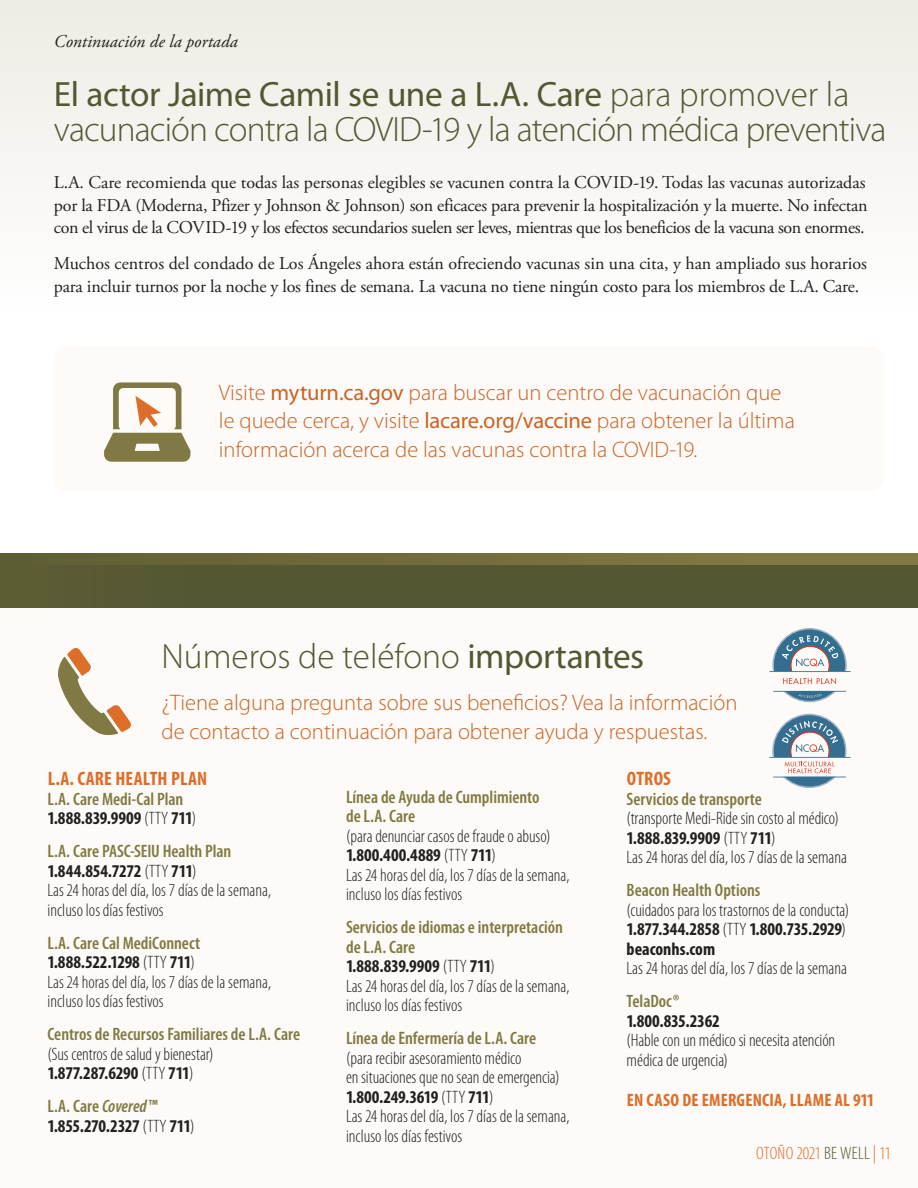
<style>
.page{position:relative;width:918px;height:1188px;background:#fff}
.page>*{position:absolute;margin:0;border:0;box-sizing:border-box;transform-origin:0 0}
.t1{font:300 35.25px/35.2px "Myriad Pro";letter-spacing:-.025em;color:#555733}
.t2{font:300 35.25px "Myriad Pro";color:#555733}
.t3{font:300 22.5px/28.5px "Myriad Pro";color:#c96426}
.t4{font:700 condensed 19.5px "Myriad Pro";letter-spacing:.01em;color:#dd6e2a}
.t5{font:300 condensed 18px/19.5px "Myriad Pro";color:#231f20}
.t6{font:18px/22.5px "Adobe Garamond Pro";letter-spacing:-.015em;color:#231f20;text-align:justify}
.t7{font:600 condensed 18px/19.5px "Myriad Pro";color:#807943}
.t8{font:700 condensed 18px/19.5px "Myriad Pro";letter-spacing:-.025em;color:#231f20}
.t9{font:700 condensed 18px "Myriad Pro";letter-spacing:.01em;color:#dd6e2a}
.t10{font:italic 18px "Adobe Garamond Pro";color:#231f20}
.t11{font:300 condensed 18px "Myriad Pro";letter-spacing:.015em;color:#dd6e2a}
.s1{font-weight:400}
.s2{font-weight:700;color:#231f20}
.s3{font-weight:300;color:#231f20}
.s4{font-weight:600;color:#807943}
.s5{font-weight:700}
.s6{font-weight:600;font-style:italic;color:#807943}
.s7{font-weight:300}
.s8{color:#555733}
</style>
<div class="page">
<div style="left:0;top:0;width:918px;height:310px;background:linear-gradient(to right,#f6f5f1,#f6f5f1)"></div>
<div style="left:54px;top:346px;width:830px;height:145px;background:#fdfaf7;border-radius:14px"></div>
<div style="left:0;top:564px;width:918px;height:624px;background:#fdfaf7"></div>
<svg style="left:58px;top:648px;width:73px;height:88px"></svg>
<svg style="left:783px;top:678px;width:53px;height:6px"></svg>
<hr style="left:773px;top:691px;width:73px;height:1px;background:#346e8e">
<hr style="left:769px;top:671px;width:82px;height:1px;background:#346e8e">
<svg style="left:772px;top:628px;width:75px;height:43px"></svg>
<svg style="left:783px;top:691px;width:53px;height:11px"></svg>
<svg style="left:104px;top:382px;width:86px;height:80px"></svg>
<div style="left:0;top:564px;width:918px;height:43px;background:#555733"></div>
<svg style="left:0;top:553px;width:918px;height:11px;background:#726d3d"></svg>
<hr style="left:769px;top:757px;width:81px;height:1px;background:#356e8e">
<svg style="left:772px;top:714px;width:74px;height:74px"></svg>
<p class="t10" style="left:54px;top:30px;width:185px">Continuación de la portada</p>
<h2 class="t1" style="left:54px;top:77px;width:834px"><span class="s1">El actor Jaime Camil se une a L.A. Care</span> para promover la vacunación contra la COVID-19 y la atención médica preventiva</h2>
<p class="t6" style="left:54px;top:172px;width:815px">L.A. Care recomienda que todas las personas elegibles se vacunen contra la COVID-19. Todas las vacunas autorizadas por la FDA (Moderna, Pfizer y Johnson &amp; Johnson) son eficaces para prevenir la hospitalización y la muerte. No infectan con el virus de la COVID-19 y los efectos secundarios suelen ser leves, mientras que los beneficios de la vacuna son enormes.</p>
<p class="t6" style="left:54px;top:253px;width:814px">Muchos centros del condado de Los Ángeles ahora están ofreciendo vacunas sin una cita, y han ampliado sus horarios para incluir turnos por la noche y los fines de semana. La vacuna no tiene ningún costo para los miembros de L.A. Care.</p>
<p class="t3" style="left:219px;top:378px;width:577px">Visite <span class="s1">myturn.ca.gov</span> para buscar un centro de vacunación que le quede cerca, y visite <span class="s1">lacare.org/vaccine</span> para obtener la última información acerca de las vacunas contra la COVID-19.</p>
<h2 class="t2" style="left:161px;top:637px;width:484px">Números de teléfono <span class="s1">importantes</span></h2>
<p class="t3" style="left:161px;top:689px;width:577px">¿Tiene alguna pregunta sobre sus beneficios? Vea la información de contacto a continuación para obtener ayuda y respuestas.</p>
<h3 class="t4" style="left:48px;top:767px;width:161px">L.A. CARE HEALTH PLAN</h3>
<p class="t7" style="left:47px;top:789px;width:150px">L.A. Care Medi-Cal Plan<br><span class="s2">1.888.839.9909</span> <span class="s3">(TTY</span> <span class="s2">711</span><span class="s3">)</span></p>
<p class="t5" style="left:47px;top:842px;width:225px"><span class="s4">L.A. Care PASC-SEIU Health Plan<br></span><span class="s5">1.844.854.7272</span> (TTY <span class="s5">711</span>)<br>Las 24 horas del día, los 7 días de la semana, incluso los días festivos</p>
<p class="t5" style="left:47px;top:934px;width:225px"><span class="s4">L.A. Care Cal MediConnect<br></span><span class="s5">1.888.522.1298</span> (TTY <span class="s5">711</span>)<br>Las 24 horas del día, los 7 días de la semana, incluso los días festivos</p>
<p class="t7" style="left:47px;top:1024px;width:254px">Centros de Recursos Familiares de L.A. Care <span class="s3">(Sus centros de salud y bienestar)<br></span><span class="s2">1.877.287.6290</span> <span class="s3">(TTY</span> <span class="s2">711</span><span class="s3">)</span></p>
<p class="t8" style="left:47px;top:1096px;width:149px"><span class="s4">L.A. Care</span> <span class="s6">Covered</span><span class="s4">™<br></span>1.855.270.2327 <span class="s7">(TTY</span> 711<span class="s7">)</span></p>
<p class="t5" style="left:346px;top:787px;width:225px"><span class="s4">Línea de Ayuda de Cumplimiento<br>de L.A. Care<br></span>(para denunciar casos de fraude o abuso)<br><span class="s5">1.800.400.4889</span> (TTY <span class="s5">711</span>)<br>Las 24 horas del día, los 7 días de la semana, incluso los días festivos</p>
<p class="t5" style="left:346px;top:918px;width:225px"><span class="s4">Servicios de idiomas e interpretación de L.A. Care<br></span><span class="s5">1.888.839.9909</span> (TTY <span class="s5">711</span>)<br>Las 24 horas del día, los 7 días de la semana, incluso los días festivos</p>
<p class="t5" style="left:346px;top:1029px;width:225px"><span class="s4">Línea de Enfermería de L.A. Care<br></span>(para recibir asesoramiento médico<br>en situaciones que no sean de emergencia)<br><span class="s5">1.800.249.3619</span> (TTY <span class="s5">711</span>)<br>Las 24 horas del día, los 7 días de la semana, incluso los días festivos</p>
<h3 class="t4" style="left:627px;top:767px;width:46px">OTROS</h3>
<p class="t5" style="left:627px;top:790px;width:222px"><span class="s4">Servicios de transporte<br></span>(transporte Medi-Ride sin costo al médico)<br><span class="s5">1.888.839.9909</span> (TTY <span class="s5">711</span>)<br>Las 24 horas del día, los 7 días de la semana</p>
<p class="t5" style="left:627px;top:881px;width:224px"><span class="s4">Beacon Health Options<br></span>(cuidados para los trastornos de la conducta)<br><span class="s5">1.877.344.2858</span> (TTY <span class="s5">1.800.735.2929</span>) <span class="s5">beaconhs.com<br></span>Las 24 horas del día, los 7 días de la semana</p>
<p class="t5" style="left:627px;top:992px;width:210px"><span class="s4">TelaDoc®<br></span><span class="s5">1.800.835.2362<br></span>(Hable con un médico si necesita atención médica de urgencia)</p>
<p class="t9" style="left:627px;top:1088px;width:249px">EN CASO DE EMERGENCIA, LLAME AL 911</p>
<p class="t11" style="left:756px;top:1144px;width:136px">OTOÑO 2021<span class="s8">BE WELL</span> | 11</p>
</div>
